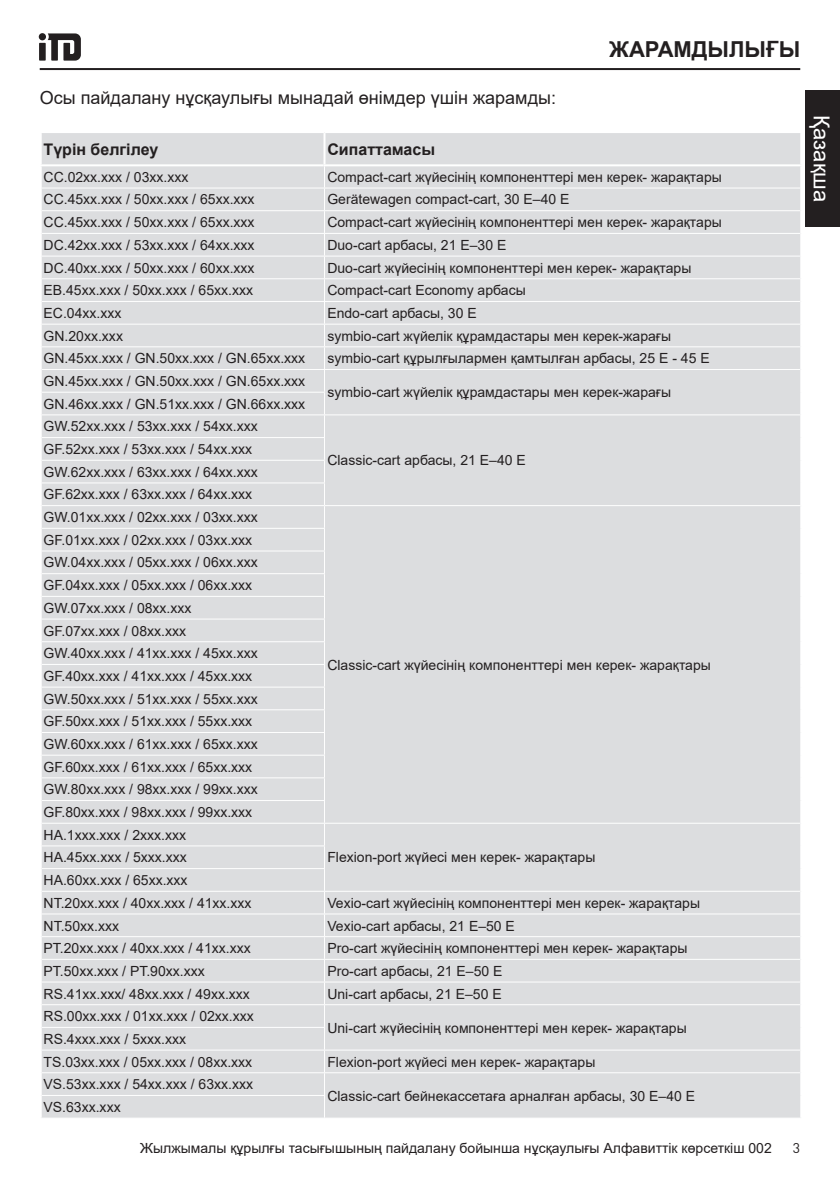
<style>
.page{position:relative;width:840px;height:1191px;background:#fff}
.page>*{position:absolute;margin:0;border:0;box-sizing:border-box;transform-origin:0 0}
.t1{font:700 22px "Arial";color:#231f20}
.t2{font:22px "Arial";color:#fff}
.t3{font:18px "Arial";color:#231f20}
.t4{font:700 16px "Arial";color:#231f20}
.t5{font:14px/22.6px "Arial";color:#231f20}
.t6{font:14px "DINOT";color:#231f20}
</style>
<div class="page">
<hr style="left:40px;top:68px;width:759px;height:2px;background:#231f20">
<div style="left:805px;top:91px;width:34px;height:136px;background:#231f20"></div>
<svg style="left:39px;top:33px;width:42px;height:28px"></svg>
<div style="left:42px;top:133px;width:757px;height:984px;background:#dcdddf"></div>
<hr style="left:325px;top:822px;width:474px;height:1px;background:#fff">
<hr style="left:325px;top:1049px;width:474px;height:1px;background:#fff">
<hr style="left:325px;top:1072px;width:474px;height:1px;background:#fff">
<hr style="left:323px;top:133px;width:2px;height:31px;background:#fff">
<hr style="left:325px;top:187px;width:474px;height:1px;background:#fff">
<hr style="left:325px;top:210px;width:474px;height:1px;background:#fff">
<hr style="left:325px;top:233px;width:474px;height:1px;background:#fff">
<hr style="left:325px;top:255px;width:474px;height:1px;background:#fff">
<hr style="left:325px;top:278px;width:474px;height:1px;background:#fff">
<hr style="left:325px;top:301px;width:474px;height:1px;background:#fff">
<hr style="left:325px;top:324px;width:474px;height:1px;background:#fff">
<hr style="left:325px;top:346px;width:474px;height:1px;background:#fff">
<hr style="left:325px;top:890px;width:474px;height:1px;background:#fff">
<hr style="left:325px;top:913px;width:474px;height:1px;background:#fff">
<hr style="left:325px;top:936px;width:474px;height:1px;background:#fff">
<hr style="left:325px;top:958px;width:474px;height:1px;background:#fff">
<hr style="left:325px;top:981px;width:474px;height:1px;background:#fff">
<hr style="left:325px;top:1004px;width:474px;height:1px;background:#fff">
<hr style="left:42px;top:187px;width:283px;height:1px;background:#fff">
<hr style="left:42px;top:210px;width:283px;height:1px;background:#fff">
<hr style="left:42px;top:233px;width:283px;height:1px;background:#fff">
<hr style="left:42px;top:255px;width:283px;height:1px;background:#fff">
<hr style="left:42px;top:278px;width:283px;height:1px;background:#fff">
<hr style="left:42px;top:301px;width:283px;height:1px;background:#fff">
<hr style="left:42px;top:324px;width:283px;height:1px;background:#fff">
<hr style="left:42px;top:346px;width:283px;height:1px;background:#fff">
<hr style="left:42px;top:369px;width:283px;height:1px;background:#fff">
<hr style="left:42px;top:392px;width:283px;height:1px;background:#fff">
<hr style="left:42px;top:414px;width:283px;height:1px;background:#fff">
<hr style="left:42px;top:437px;width:283px;height:1px;background:#fff">
<hr style="left:42px;top:460px;width:283px;height:1px;background:#fff">
<hr style="left:42px;top:528px;width:283px;height:1px;background:#fff">
<hr style="left:42px;top:550px;width:283px;height:1px;background:#fff">
<hr style="left:42px;top:573px;width:283px;height:1px;background:#fff">
<hr style="left:42px;top:596px;width:283px;height:1px;background:#fff">
<hr style="left:42px;top:618px;width:283px;height:1px;background:#fff">
<hr style="left:42px;top:641px;width:283px;height:1px;background:#fff">
<hr style="left:42px;top:664px;width:283px;height:1px;background:#fff">
<hr style="left:42px;top:686px;width:283px;height:1px;background:#fff">
<hr style="left:42px;top:709px;width:283px;height:1px;background:#fff">
<hr style="left:42px;top:732px;width:283px;height:1px;background:#fff">
<hr style="left:42px;top:754px;width:283px;height:1px;background:#fff">
<hr style="left:42px;top:777px;width:283px;height:1px;background:#fff">
<hr style="left:42px;top:800px;width:283px;height:1px;background:#fff">
<hr style="left:42px;top:822px;width:283px;height:1px;background:#fff">
<hr style="left:42px;top:845px;width:283px;height:1px;background:#fff">
<hr style="left:42px;top:868px;width:283px;height:1px;background:#fff">
<hr style="left:42px;top:890px;width:283px;height:1px;background:#fff">
<hr style="left:42px;top:913px;width:283px;height:1px;background:#fff">
<hr style="left:42px;top:936px;width:283px;height:1px;background:#fff">
<hr style="left:42px;top:958px;width:283px;height:1px;background:#fff">
<hr style="left:42px;top:981px;width:283px;height:1px;background:#fff">
<hr style="left:42px;top:1004px;width:283px;height:1px;background:#fff">
<hr style="left:42px;top:1027px;width:283px;height:1px;background:#fff">
<hr style="left:42px;top:1049px;width:283px;height:1px;background:#fff">
<hr style="left:42px;top:1072px;width:283px;height:1px;background:#fff">
<hr style="left:42px;top:1095px;width:283px;height:1px;background:#fff">
<hr style="left:323px;top:164px;width:478px;height:2px;background:#fff">
<hr style="left:40px;top:164px;width:283px;height:2px;background:#fff">
<hr style="left:42px;top:482px;width:283px;height:1px;background:#fff">
<hr style="left:42px;top:505px;width:282px;height:1px;background:#fff">
<hr style="left:325px;top:369px;width:474px;height:1px;background:#fff">
<hr style="left:325px;top:414px;width:474px;height:1px;background:#fff">
<svg style="left:324px;top:166px;width:1px;height:951px"></svg>
<hr style="left:324px;top:505px;width:477px;height:1px;background:#fff">
<h1 class="t1" style="left:608px;top:34px;width:192px">ЖАРАМДЫЛЫҒЫ</h1>
<p class="t3" style="left:40px;top:85px;width:517px">Осы пайдалану нұсқаулығы мынадай өнімдер үшін жарамды:</p>
<p class="t4" style="left:44px;top:138px;width:116px">Түрін белгілеу</p>
<p class="t4" style="left:327px;top:138px;width:109px">Сипаттамасы</p>
<p class="t5" style="left:44px;top:165px;width:146px">CC.02xx.xxx / 03xx.xxx</p>
<p class="t5" style="left:327px;top:165px;width:396px">Compact-cart жүйесінің компоненттері мен керек- жарақтары</p>
<p class="t5" style="left:44px;top:188px;width:212px">CC.45xx.xxx / 50xx.xxx / 65xx.xxx</p>
<p class="t5" style="left:327px;top:188px;width:244px">Gerätewagen compact-cart, 30 E–40 E</p>
<p class="t5" style="left:44px;top:211px;width:212px">CC.45xx.xxx / 50xx.xxx / 65xx.xxx</p>
<p class="t5" style="left:327px;top:211px;width:396px">Compact-cart жүйесінің компоненттері мен керек- жарақтары</p>
<p class="t5" style="left:44px;top:233px;width:212px">DC.42xx.xxx / 53xx.xxx / 64xx.xxx</p>
<p class="t5" style="left:327px;top:233px;width:180px">Duo-cart арбасы, 21 E–30 E</p>
<p class="t5" style="left:44px;top:256px;width:212px">DC.40xx.xxx / 50xx.xxx / 60xx.xxx</p>
<p class="t5" style="left:327px;top:256px;width:365px">Duo-cart жүйесінің компоненттері мен керек- жарақтары</p>
<p class="t5" style="left:44px;top:279px;width:211px">EB.45xx.xxx / 50xx.xxx / 65xx.xxx</p>
<p class="t5" style="left:327px;top:279px;width:200px">Compact-cart Economy арбасы</p>
<p class="t5" style="left:44px;top:302px;width:79px">EC.04xx.xxx</p>
<p class="t5" style="left:327px;top:302px;width:151px">Endo-cart арбасы, 30 E</p>
<p class="t5" style="left:44px;top:324px;width:81px">GN.20xx.xxx</p>
<p class="t5" style="left:327px;top:324px;width:345px">symbio-cart жүйелік құрамдастары мен керек-жарағы</p>
<p class="t5" style="left:44px;top:347px;width:263px">GN.45xx.xxx / GN.50xx.xxx / GN.65xx.xxx</p>
<p class="t5" style="left:327px;top:347px;width:383px">symbio-cart құрылғылармен қамтылған арбасы, 25 E - 45 E</p>
<p class="t5" style="left:44px;top:370px;width:263px">GN.45xx.xxx / GN.50xx.xxx / GN.65xx.xxx</p>
<p class="t5" style="left:327px;top:381px;width:345px">symbio-cart жүйелік құрамдастары мен керек-жарағы</p>
<p class="t5" style="left:44px;top:392px;width:263px">GN.46xx.xxx / GN.51xx.xxx / GN.66xx.xxx<br>GW.52xx.xxx / 53xx.xxx / 54xx.xxx</p>
<p class="t5" style="left:327px;top:449px;width:200px">Classic-cart арбасы, 21 E–40 E</p>
<p class="t5" style="left:44px;top:438px;width:215px">GF.52xx.xxx / 53xx.xxx / 54xx.xxx GW.62xx.xxx / 63xx.xxx / 64xx.xxx GF.62xx.xxx / 63xx.xxx / 64xx.xxx GW.01xx.xxx / 02xx.xxx / 03xx.xxx</p>
<p class="t5" style="left:44px;top:528px;width:215px">GF.01xx.xxx / 02xx.xxx / 03xx.xxx<br>GW.04xx.xxx / 05xx.xxx / 06xx.xxx<br>GF.04xx.xxx / 05xx.xxx / 06xx.xxx<br>GW.07xx.xxx / 08xx.xxx<br>GF.07xx.xxx / 08xx.xxx<br>GW.40xx.xxx / 41xx.xxx / 45xx.xxx<br>GF.40xx.xxx / 41xx.xxx / 45xx.xxx<br>GW.50xx.xxx / 51xx.xxx / 55xx.xxx<br>GF.50xx.xxx / 51xx.xxx / 55xx.xxx<br>GW.60xx.xxx / 61xx.xxx / 65xx.xxx<br>GF.60xx.xxx / 61xx.xxx / 65xx.xxx<br>GW.80xx.xxx / 98xx.xxx / 99xx.xxx<br>GF.80xx.xxx / 98xx.xxx / 99xx.xxx<br>HA.1xxx.xxx / 2xxx.xxx<br>HA.45xx.xxx / 5xxx.xxx</p>
<p class="t5" style="left:44px;top:869px;width:209px">HA.60xx.xxx / 65xx.xxx<br>NT.20xx.xxx / 40xx.xxx / 41xx.xxx</p>
<p class="t5" style="left:327px;top:653px;width:385px">Classic-cart жүйесінің компоненттері мен керек- жарақтары</p>
<p class="t5" style="left:327px;top:846px;width:269px">Flexion-port жүйесі мен керек- жарақтары</p>
<p class="t5" style="left:327px;top:891px;width:374px">Vexio-cart жүйесінің компоненттері мен керек- жарақтары</p>
<p class="t5" style="left:44px;top:914px;width:77px">NT.50xx.xxx</p>
<p class="t5" style="left:327px;top:914px;width:189px">Vexio-cart арбасы, 21 E–50 E</p>
<p class="t5" style="left:44px;top:937px;width:208px">PT.20xx.xxx / 40xx.xxx / 41xx.xxx</p>
<p class="t5" style="left:327px;top:937px;width:361px">Pro-cart жүйесінің компоненттері мен керек- жарақтары</p>
<p class="t5" style="left:44px;top:959px;width:163px">PT.50xx.xxx / PT.90xx.xxx</p>
<p class="t5" style="left:327px;top:959px;width:176px">Pro-cart арбасы, 21 E–50 E</p>
<p class="t5" style="left:44px;top:982px;width:208px">RS.41xx.xxx/ 48xx.xxx / 49xx.xxx</p>
<p class="t5" style="left:327px;top:982px;width:176px">Uni-cart арбасы, 21 E–50 E</p>
<p class="t5" style="left:44px;top:1005px;width:212px">RS.00xx.xxx / 01xx.xxx / 02xx.xxx</p>
<p class="t5" style="left:327px;top:1016px;width:361px">Uni-cart жүйесінің компоненттері мен керек- жарақтары</p>
<p class="t5" style="left:44px;top:1027px;width:210px">RS.4xxx.xxx / 5xxx.xxx<br>TS.03xx.xxx / 05xx.xxx / 08xx.xxx</p>
<p class="t5" style="left:327px;top:1050px;width:269px">Flexion-port жүйесі мен керек- жарақтары</p>
<p class="t5" style="left:44px;top:1073px;width:211px">VS.53xx.xxx / 54xx.xxx / 63xx.xxx</p>
<p class="t5" style="left:44px;top:1095px;width:79px">VS.63xx.xxx</p>
<p class="t5" style="left:327px;top:1084px;width:369px">Classic-cart бейнекассетаға арналған арбасы, 30 E–40 E</p>
<h1 class="t2" style="left:836px;top:115px;width:88px;rotate:90deg">Қазақша</h1>
<p class="t5" style="left:140px;top:1136px;width:632px">Жылжымалы құрылғы тасығышының пайдалану бойынша нұсқаулығы Алфавиттік көрсеткіш 002</p>
<p class="t6" style="left:792px;top:1137px;width:9px">3</p>
</div>
